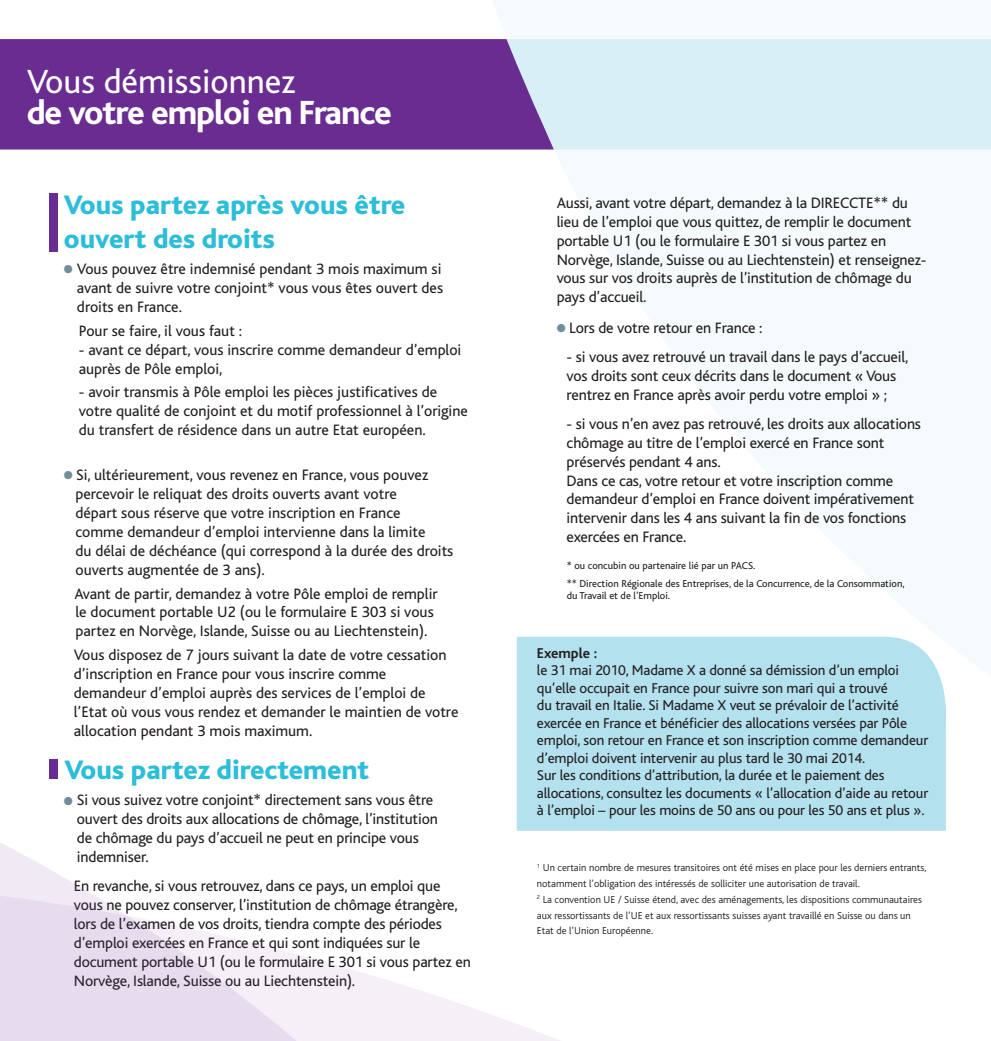
<style>
.page{position:relative;width:991px;height:1041px;background:#fff}
.page>*{position:absolute;margin:0;border:0;box-sizing:border-box;transform-origin:0 0}
.t1{font:800 35px "Bliss";letter-spacing:-.03em;color:#fff}
.t2{font:35px "Bliss";color:#fff}
.t3{font:800 28px/33.6px "Bliss";color:#2cbdd8}
.t4{font:15.75px/18.9px "Bliss";letter-spacing:-.01em;color:#231f20}
.t5{font:14.88px/17.5px "Bliss";letter-spacing:-.01em;color:#231f20}
.t6{font:700 14.88px "Bliss";color:#231f20}
.t7{font:300 10.5px/15.8px "Bliss";color:#231f20}
.t8{font:10.5px/17.5px "Bliss";color:#231f20}
.s1{color:#6f8d9b}
</style>
<div class="page">
<div style="left:0;top:39px;width:506px;height:110px;background:#692c91"></div>
<div style="left:506px;top:39px;width:485px;height:110px;background:#d8eff6"></div>
<div style="left:49px;top:193px;width:8px;height:59px;background:#692c91"></div>
<div style="left:49px;top:759px;width:8px;height:19px;background:#692c91"></div>
<svg style="left:0;top:829px;width:674px;height:211px"></svg>
<div style="left:517px;top:636px;width:429px;height:194px;background:#b4e1ee"></div>
<h1 class="t2" style="left:27px;top:63px;width:270px">Vous démissionnez</h1>
<h1 class="t1" style="left:27px;top:94px;width:367px">de votre emploi en France</h1>
<h2 class="t3" style="left:64px;top:189px;width:343px">Vous partez après vous être ouvert des droits</h2>
<p class="t4" style="left:77px;top:259px;width:368px;text-align:justify;text-indent:-13px"><span class="s1">●</span> Vous pouvez être indemnisé pendant 3 mois maximum si avant de suivre votre conjoint* vous vous êtes ouvert des droits en France.</p>
<p class="t4" style="left:79px;top:321px;width:165px">Pour se faire, il vous faut :</p>
<p class="t4" style="left:79px;top:340px;width:384px">- avant ce départ, vous inscrire comme demandeur d’emploi auprès de Pôle emploi,</p>
<p class="t4" style="left:79px;top:383px;width:391px">- avoir transmis à Pôle emploi les pièces justificatives de votre qualité de conjoint et du motif professionnel à l’origine du transfert de résidence dans un autre Etat européen.</p>
<p class="t4" style="left:75px;top:465px;width:379px;text-indent:-12px"><span class="s1">●</span> Si, ultérieurement, vous revenez en France, vous pouvez percevoir le reliquat des droits ouverts avant votre<br>départ sous réserve que votre inscription en France<br>comme demandeur d’emploi intervienne dans la limite<br>du délai de déchéance (qui correspond à la durée des droits ouverts augmentée de 3 ans).</p>
<p class="t4" style="left:74px;top:584px;width:365px">Avant de partir, demandez à votre Pôle emploi de remplir le document portable U2 (ou le formulaire E 303 si vous partez en Norvège, Islande, Suisse ou au Liechtenstein).</p>
<p class="t4" style="left:74px;top:646px;width:386px">Vous disposez de 7 jours suivant la date de votre cessation d’inscription en France pour vous inscrire comme demandeur d’emploi auprès des services de l’emploi de l’Etat où vous vous rendez et demander le maintien de votre allocation pendant 3 mois maximum.</p>
<h2 class="t3" style="left:65px;top:754px;width:306px">Vous partez directement</h2>
<p class="t4" style="left:77px;top:791px;width:362px;text-indent:-13px"><span class="s1">●</span> Si vous suivez votre conjoint* directement sans vous être ouvert des droits aux allocations de chômage, l’institution de chômage du pays d’accueil ne peut en principe vous indemniser.</p>
<p class="t4" style="left:74px;top:876px;width:398px">En revanche, si vous retrouvez, dans ce pays, un emploi que vous ne pouvez conserver, l’institution de chômage étrangère, lors de l’examen de vos droits, tiendra compte des périodes d’emploi exercées en France et qui sont indiquées sur le document portable U1 (ou le formulaire E 301 si vous partez en Norvège, Islande, Suisse ou au Liechtenstein).</p>
<p class="t4" style="left:556px;top:193px;width:371px">Aussi, avant votre départ, demandez à la DIRECCTE** du lieu de l’emploi que vous quittez, de remplir le document portable U1 (ou le formulaire E 301 si vous partez en Norvège, Islande, Suisse ou au Liechtenstein) et renseignez&shy;vous sur vos droits auprès de l’institution de chômage du pays d’accueil.</p>
<p class="t4" style="left:556px;top:319px;width:207px"><span class="s1">●</span> Lors de votre retour en France :</p>
<p class="t4" style="left:566px;top:348px;width:343px">- si vous avez retrouvé un travail dans le pays d’accueil, vos droits sont ceux décrits dans le document « Vous rentrez en France après avoir perdu votre emploi » ;</p>
<p class="t4" style="left:566px;top:414px;width:356px">- si vous n’en avez pas retrouvé, les droits aux allocations chômage au titre de l’emploi exercé en France sont préservés pendant 4 ans.<br>Dans ce cas, votre retour et votre inscription comme demandeur d’emploi en France doivent impérativement intervenir dans les 4 ans suivant la fin de vos fonctions exercées en France.</p>
<p class="t8" style="left:567px;top:557px;width:339px">* ou concubin ou partenaire lié par un PACS.<br>** Direction Régionale des Entreprises, de la Concurrence, de la Consommation,</p>
<p class="t8" style="left:567px;top:587px;width:105px">du Travail et de l’Emploi.</p>
<p class="t6" style="left:537px;top:645px;width:62px">Exemple :</p>
<p class="t5" style="left:537px;top:661px;width:393px">le 31 mai 2010, Madame X a donné sa démission d’un emploi qu’elle occupait en France pour suivre son mari qui a trouvé<br>du travail en Italie. Si Madame X veut se prévaloir de l’activité exercée en France et bénéficier des allocations versées par Pôle emploi, son retour en France et son inscription comme demandeur d’emploi doivent intervenir au plus tard le 30 mai 2014.<br>Sur les conditions d’attribution, la durée et le paiement des allocations, consultez les documents « l’allocation d’aide au retour à l’emploi – pour les moins de 50 ans ou pour les 50 ans et plus ».</p>
<p class="t7" style="left:537px;top:860px;width:391px"><sup>1</sup> Un certain nombre de mesures transitoires ont été mises en place pour les derniers entrants, notamment l’obligation des intéressés de solliciter une autorisation de travail.<br><sup>2</sup> La convention UE / Suisse étend, avec des aménagements, les dispositions communautaires aux ressortissants de l’UE et aux ressortissants suisses ayant travaillé en Suisse ou dans un Etat de l’Union Européenne.</p>
</div>
